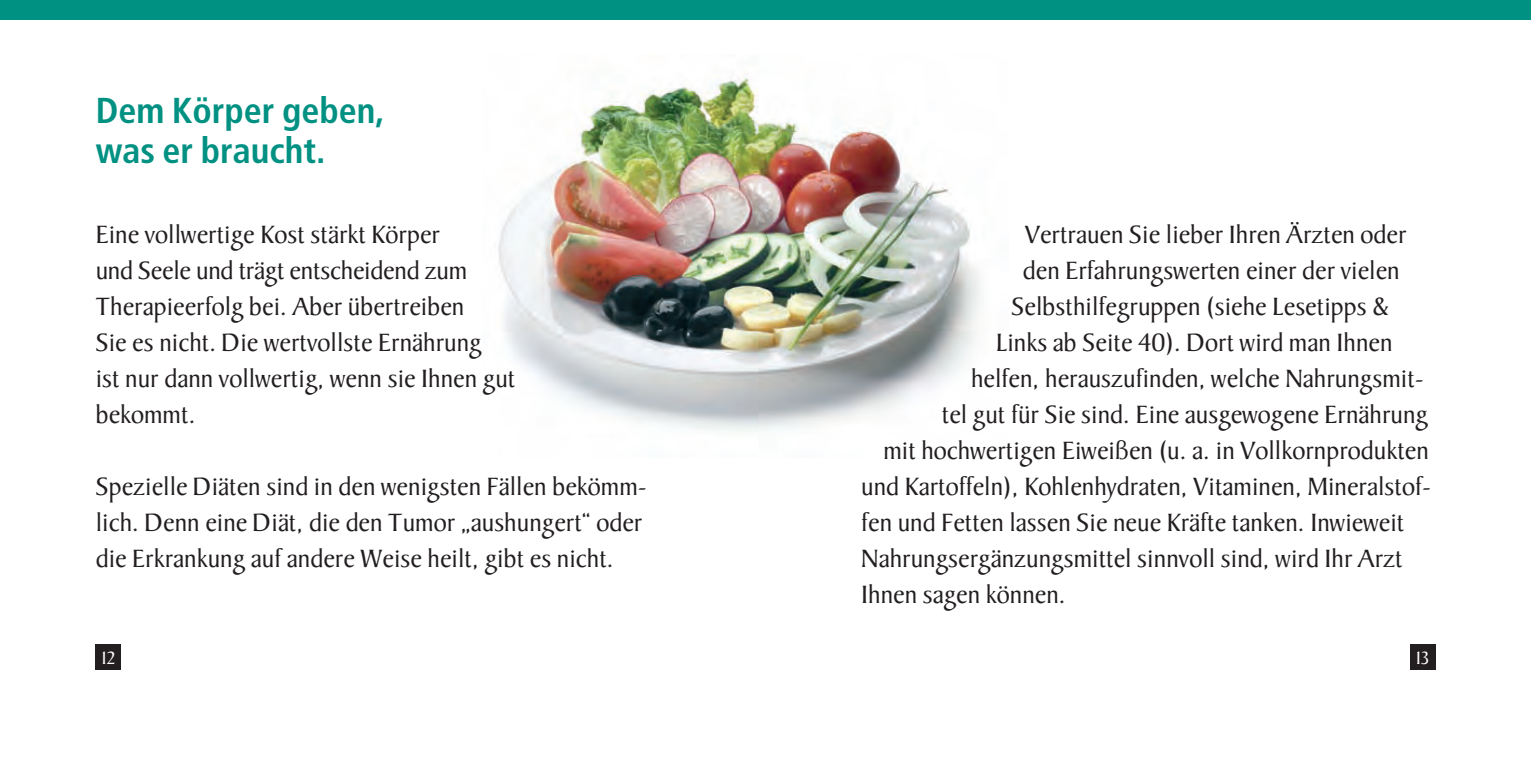
<style>
.page{position:relative;width:1531px;height:766px;background:#fff}
.page>*{position:absolute;margin:0;border:0;box-sizing:border-box;transform-origin:0 0}
.t1{font:700 condensed 36px/40.5px "Frutiger";color:#009182}
.t2{font:27px/36px "Baker Signet";color:#231f20}
.t3{font:19.12px "Baker Signet";color:#fff}
</style>
<div class="page">
<img style="left:498px;top:77px;width:483px;height:355px">
<div style="left:96px;top:644px;width:25px;height:26px;background:#231f20"></div>
<div style="left:1410px;top:644px;width:25px;height:26px;background:#231f20"></div>
<div style="left:0;top:0;width:1531px;height:19px;background:#009182"></div>
<h1 class="t1" style="left:96px;top:90px;width:291px">Dem Körper geben, was er braucht.</h1>
<p class="t2" style="left:96px;top:217px;width:421px">Eine vollwertige Kost stärkt Körper<br>und Seele und trägt entscheidend zum Therapieerfolg bei. Aber übertreiben<br>Sie es nicht. Die wertvollste Ernährung<br>ist nur dann vollwertig, wenn sie Ihnen gut bekommt.</p>
<p class="t2" style="left:96px;top:469px;width:553px">Spezielle Diäten sind in den wenigsten Fällen bekömm&shy;lich. Denn eine Diät, die den Tumor „aushungert“ oder die Erkrankung auf andere Weise heilt, gibt es nicht.</p>
<p class="t2" style="left:1025px;top:217px;width:383px">Vertrauen Sie lieber Ihren Ärzten oder</p>
<p class="t2" style="left:1023px;top:253px;width:378px">den Erfahrungswerten einer der vielen</p>
<p class="t2" style="left:1011px;top:289px;width:379px">Selbsthilfegruppen (siehe Lesetipps &amp;</p>
<p class="t2" style="left:996px;top:325px;width:398px">Links ab Seite 40). Dort wird man Ihnen</p>
<p class="t2" style="left:971px;top:361px;width:454px">helfen, herauszufinden, welche Nahrungsmit-</p>
<p class="t2" style="left:942px;top:397px;width:488px">tel gut für Sie sind. Eine ausgewogene Ernährung</p>
<p class="t2" style="left:883px;top:433px;width:547px">mit hochwertigen Eiweißen (u. a. in Vollkornprodukten</p>
<p class="t2" style="left:861px;top:469px;width:571px">und Kartoffeln), Kohlenhydraten, Vitaminen, Mineralstof-</p>
<p class="t2" style="left:861px;top:505px;width:545px">fen und Fetten lassen Sie neue Kräfte tanken. Inwieweit</p>
<p class="t2" style="left:861px;top:541px;width:543px">Nahrungsergänzungsmittel sinnvoll sind, wird Ihr Arzt</p>
<p class="t2" style="left:861px;top:577px;width:206px">Ihnen sagen können.</p>
<p class="t3" style="left:101px;top:647px;width:16px">12</p>
<p class="t3" style="left:1415px;top:647px;width:15px">13</p>
</div>
